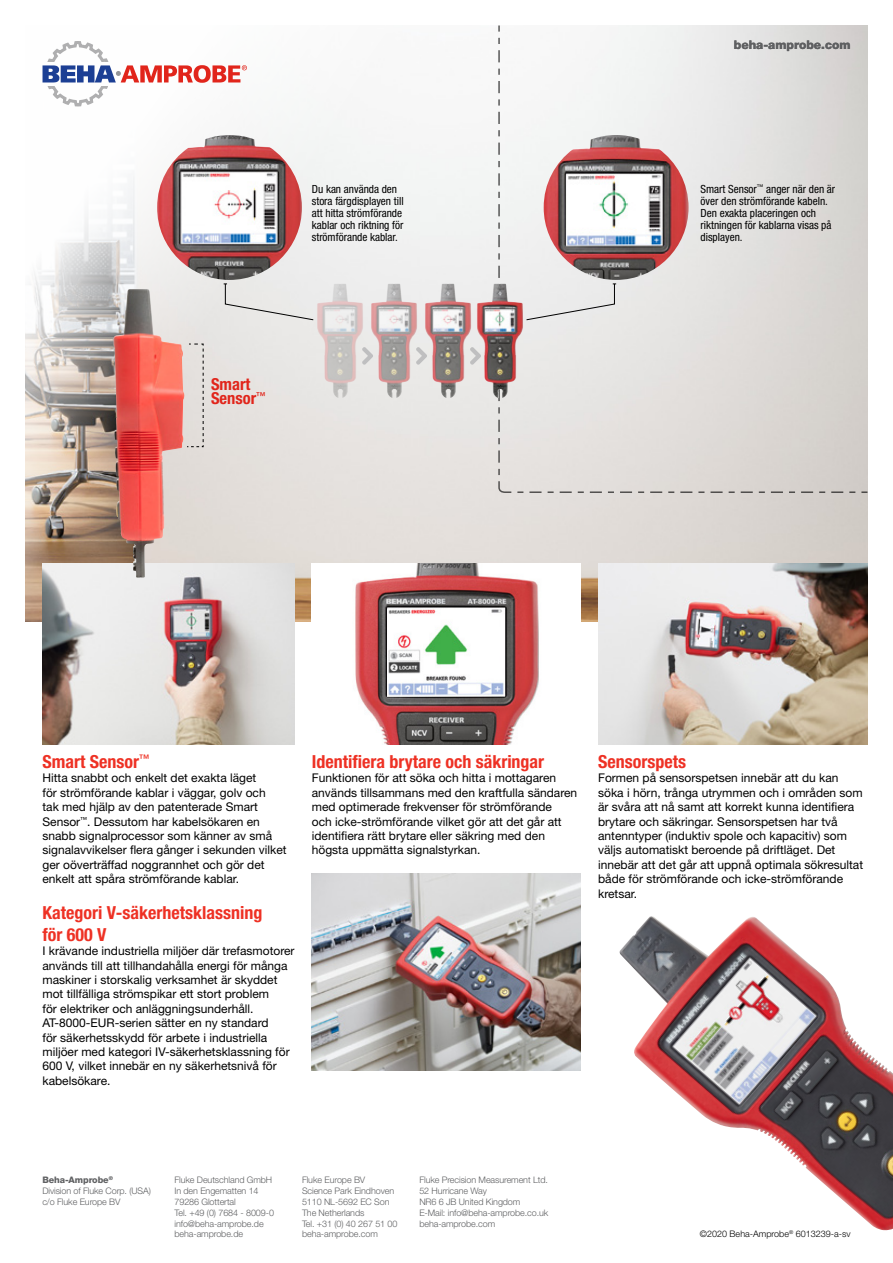
<style>
.page{position:relative;width:893px;height:1263px;background:#fff}
.page>*{position:absolute;margin:0;border:0;box-sizing:border-box;transform-origin:0 0}
.t1{font:700 condensed 18px/21.6px "Helvetica Neue LT Pro";color:#ee3124}
.t2{font:700 condensed 16.5px/13.8px "Helvetica Neue LT Pro";color:#e1251b}
.t3{font:12px/14.4px "Helvetica Neue LT Pro";color:#000}
.t4{font:800 12px "Helvetica Neue LT Pro";color:#5f6062}
.t5{font:condensed 11.25px/12px "Helvetica Neue LT Pro";color:#000}
.t6{font:300 9px/10.8px "Helvetica Neue LT Pro";letter-spacing:-.01em;color:#5f6062}
.t7{font:300 9px "Helvetica Neue LT Pro";color:#000}
.s1{font-weight:800}
</style>
<div class="page">
<img style="left:26px;top:65px;width:841px;height:556px">
<svg style="left:498px;top:25px;width:370px;height:469px"></svg>
<img style="left:317px;top:284px;width:39px;height:114px">
<img style="left:371px;top:284px;width:39px;height:114px">
<img style="left:425px;top:284px;width:39px;height:114px">
<img style="left:477px;top:284px;width:39px;height:114px">
<img style="left:619px;top:916px;width:274px;height:315px">
<img style="left:157px;top:135px;width:145px;height:145px">
<img style="left:544px;top:135px;width:144px;height:145px">
<div style="left:526px;top:283px;width:90px;height:38px;background:#ebebeb"></div>
<div style="left:224px;top:283px;width:90px;height:38px;background:#eae9e7"></div>
<img style="left:43px;top:564px;width:252px;height:180px">
<img style="left:312px;top:874px;width:268px;height:196px">
<img style="left:598px;top:564px;width:269px;height:180px">
<img style="left:312px;top:564px;width:268px;height:180px">
<img style="left:113px;top:289px;width:24px;height:288px">
<svg style="left:43px;top:41px;width:204px;height:66px"></svg>
<svg style="left:362px;top:347px;width:11px;height:18px"></svg>
<svg style="left:416px;top:347px;width:11px;height:18px"></svg>
<svg style="left:470px;top:347px;width:11px;height:18px"></svg>
<svg style="left:186px;top:343px;width:18px;height:104px"></svg>
<p class="t4" style="left:734px;top:38px;width:118px">beha-amprobe.com</p>
<p class="t5" style="left:312px;top:182px;width:93px">Du kan använda den stora färgdisplayen till att hitta strömförande kablar och riktning för strömförande kablar.</p>
<p class="t5" style="left:700px;top:182px;width:136px">Smart Sensor<sup>™</sup> anger när den är över den strömförande kabeln.<br>Den exakta placeringen och riktningen för kablarna visas på displayen.</p>
<h2 class="t2" style="left:211px;top:378px;width:56px">Smart<br>Sensor<sup>™</sup></h2>
<h1 class="t1" style="left:43px;top:751px;width:109px">Smart Sensor<sup>™</sup></h1>
<p class="t3" style="left:43px;top:770px;width:246px">Hitta snabbt och enkelt det exakta läget<br>för strömförande kablar i väggar, golv och<br>tak med hjälp av den patenterade Smart Sensor<sup>™</sup>. Dessutom har kabelsökaren en snabb signalprocessor som känner av små signalavvikelser flera gånger i sekunden vilket ger oöverträffad noggrannhet och gör det enkelt att spåra strömförande kablar.</p>
<h1 class="t1" style="left:43px;top:902px;width:221px">Kategori V-säkerhetsklassning för 600 V</h1>
<p class="t3" style="left:43px;top:943px;width:254px">I krävande industriella miljöer där trefasmotorer används till att tillhandahålla energi för många maskiner i storskalig verksamhet är skyddet mot tillfälliga strömspikar ett stort problem<br>för elektriker och anläggningsunderhåll.<br>AT-8000-EUR-serien sätter en ny standard<br>för säkerhetsskydd för arbete i industriella miljöer med kategori IV-säkerhetsklassning för 600 V, vilket innebär en ny säkerhetsnivå för kabelsökare.</p>
<h1 class="t1" style="left:312px;top:751px;width:234px">Identifiera brytare och säkringar</h1>
<p class="t3" style="left:312px;top:770px;width:267px">Funktionen för att söka och hitta i mottagaren används tillsammans med den kraftfulla sändaren med optimerade frekvenser för strömförande<br>och icke-strömförande vilket gör att det går att identifiera rätt brytare eller säkring med den högsta uppmätta signalstyrkan.</p>
<h1 class="t1" style="left:598px;top:751px;width:89px">Sensorspets</h1>
<p class="t3" style="left:598px;top:770px;width:266px">Formen på sensorspetsen innebär att du kan söka i hörn, trånga utrymmen och i områden som är svåra att nå samt att korrekt kunna identifiera brytare och säkringar. Sensorspetsen har två antenntyper (induktiv spole och kapacitiv) som väljs automatiskt beroende på driftläget. Det innebär att det går att uppnå optimala sökresultat både för strömförande och icke-strömförande kretsar.</p>
<p class="t6" style="left:42px;top:1175px;width:110px"><span class="s1">Beha-Amprobe</span><sup>®<br></sup>Division of Fluke Corp. (USA) c/o Fluke Europe BV</p>
<p class="t6" style="left:174px;top:1175px;width:101px">Fluke Deutschland GmbH<br>In den Engematten 14<br>79286 Glottertal<br>Tel. +49 (0) 7684 - 8009-0 info@beha-amprobe.de beha-amprobe.de</p>
<p class="t6" style="left:419px;top:1175px;width:131px">Fluke Precision Measurement Ltd.<br>52 Hurricane Way<br>NR6 6 JB United Kingdom<br>E-Mail: info@beha-amprobe.co.uk beha-amprobe.com</p>
<p class="t6" style="left:302px;top:1175px;width:97px">Fluke Europe BV<br>Science Park Eindhoven<br>5110 NL-5692 EC Son<br>The Netherlands<br>Tel. +31 (0) 40 267 51 00 beha-amprobe.com</p>
<p class="t7" style="left:700px;top:1228px;width:152px">©2020 Beha-Amprobe<sup>®</sup> 6013239-a-sv</p>
</div>
